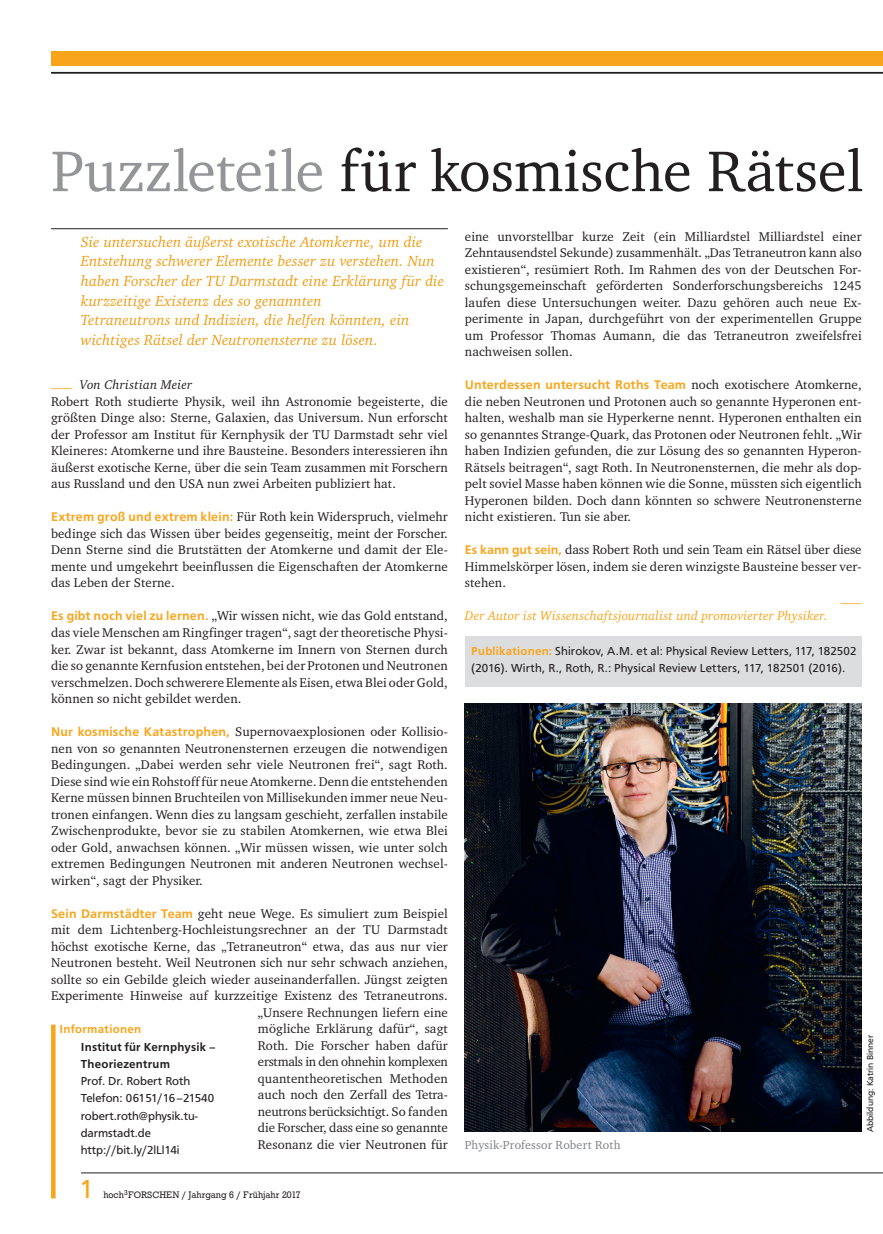
<style>
.page{position:relative;width:883px;height:1234px;background:#fff}
.page>*{position:absolute;margin:0;border:0;box-sizing:border-box;transform-origin:0 0}
.t1{font:58.65px "Charter";color:#231f20}
.t2{font:27px "Front Page Pro";color:#f9a51b}
.t3{font:italic 15px/19.5px "Charter";letter-spacing:.005em;color:#ee9e18}
.t4{font:12.9px/16.5px "Charter";letter-spacing:.01em;color:#231f20;text-align:justify}
.t5{font:italic 12.9px "Charter";letter-spacing:.015em;color:#f9a51b}
.t6{font:500 12.9px "Front Page Pro";letter-spacing:.015em;color:#f9a51b}
.t7{font:12.9px "Charter";color:#f9a51b;scale:3.27 1}
.t8{font:12px/17.2px "Front Page Pro";color:#231f20}
.t9{font:500 12px/17.2px "Front Page Pro";letter-spacing:.02em;color:#231f20}
.t10{font:12px "Charter";letter-spacing:.01em;color:#808285}
.t11{font:500 12px "Front Page Pro";letter-spacing:.025em;color:#f9a51b}
.t12{font:9.75px "Stafford";color:#231f20}
.t13{font:9px "Front Page Pro";color:#231f20}
.s1{color:#939598}
.s2{font-family:"Charter";font-weight:400;color:#231f20}
.s3{font-family:"Front Page Pro";font-weight:500;color:#f9a51b}
.s4{font-style:italic}
.s5{font-weight:500;color:#f9a51b}
</style>
<div class="page">
<div style="left:51px;top:51px;width:831px;height:15px;background:#f9a51b"></div>
<hr style="left:51px;top:72px;width:831px;height:2px;background:#231f20">
<div style="left:51px;top:1024px;width:5px;height:174px;background:#f9a51b"></div>
<hr style="left:882px;top:316px;width:1px;height:917px;background:#dcdddf">
<hr style="left:81px;top:1172px;width:801px;height:1px;background:#231f20">
<hr style="left:51px;top:228px;width:397px;height:1px;background:#231f20">
<img style="left:465px;top:703px;width:396px;height:428px">
<div style="left:465px;top:636px;width:396px;height:50px;background:#dcdddf"></div>
<h1 class="t1" style="left:51px;top:135px;width:813px"><span class="s1">Puzzleteile</span> für kosmische Rätsel</h1>
<p class="t4" style="left:465px;top:228px;width:398px;text-align:left">eine unvorstellbar kurze Zeit (ein Milliardstel Milliardstel einer Zehntausendstel Sekunde) zusammenhält. „Das Tetraneutron kann also existieren“, resümiert Roth. Im Rahmen des von der Deutschen For-- schungsgemeinschaft geförderten Sonderforschungsbereichs 1245 laufen diese Untersuchungen weiter. Dazu gehören auch neue Ex&shy;perimente in Japan, durchgeführt von der experimentellen Gruppe um Professor Thomas Aumann, die das Tetraneutron zweifelsfrei nachweisen sollen.</p>
<p class="t6" style="left:465px;top:375px;width:398px">Unterdessen untersucht Roths Team <span class="s2">noch exotischere Atomkerne,</span></p>
<p class="t4" style="left:465px;top:393px;width:398px">die neben Neutronen und Protonen auch so genannte Hyperonen ent&shy;halten, weshalb man sie Hyperkerne nennt. Hyperonen enthalten ein so genanntes Strange-Quark, das Protonen oder Neutronen fehlt. „Wir haben Indizien gefunden, die zur Lösung des so genannten Hyperon-Rätsels beitragen“, sagt Roth. In Neutronensternen, die mehr als dop&shy;pelt soviel Masse haben können wie die Sonne, müssten sich eigentlich Hyperonen bilden. Doch dann könnten so schwere Neutronensterne nicht existieren. Tun sie aber.</p>
<p class="t4" style="left:465px;top:541px;width:398px"><span class="s3">Es kann gut sein,</span> dass Robert Roth und sein Team ein Rätsel über diese Himmelskörper lösen, indem sie deren winzigste Bausteine besser ver&shy;stehen.</p>
<p class="t7" style="left:840px;top:588px;width:8px">_</p>
<p class="t5" style="left:465px;top:607px;width:364px">Der Autor ist Wissenschaftsjournalist und promovierter Physiker.</p>
<p class="t3" style="left:81px;top:231px;width:364px">Sie untersuchen äußerst exotische Atomkerne, um die Entstehung schwerer Elemente besser zu verstehen. Nun haben Forscher der TU Darmstadt eine Erklärung für die kurzzeitige Existenz des so genannten<br>Tetraneutrons und Indizien, die helfen könnten, ein wichtiges Rätsel der Neutronensterne zu lösen.</p>
<p class="t4" style="left:51px;top:376px;width:398px;text-align:left"><sup>_</sup> <span class="s4">Von Christian Meier<br></span>Robert Roth studierte Physik, weil ihn Astronomie begeisterte, die größten Dinge also: Sterne, Galaxien, das Universum. Nun erforscht der Professor am Institut für Kernphysik der TU Darmstadt sehr viel Kleineres: Atomkerne und ihre Bausteine. Besonders interessieren ihn äußerst exotische Kerne, über die sein Team zusammen mit Forschern aus Russland und den USA nun zwei Arbeiten publiziert hat.</p>
<p class="t4" style="left:51px;top:508px;width:398px"><span class="s3">Extrem groß und extrem klein:</span> Für Roth kein Widerspruch, vielmehr bedinge sich das Wissen über beides gegenseitig, meint der Forscher.<br>Denn Sterne sind die Brutstätten der Atomkerne und damit der Ele&shy;mente und umgekehrt beeinflussen die Eigenschaften der Atomkerne das Leben der Sterne.</p>
<p class="t4" style="left:51px;top:607px;width:398px"><span class="s3">Es gibt noch viel zu lernen.</span> „Wir wissen nicht, wie das Gold entstand, das viele Menschen am Ringfinger tragen“, sagt der theoretische Physi&shy;ker. Zwar ist bekannt, dass Atomkerne im Innern von Sternen durch die so genannte Kernfusion entstehen, bei der Protonen und Neutronen verschmelzen. Doch schwerere Elemente als Eisen, etwa Blei oder Gold, können so nicht gebildet werden.</p>
<p class="t4" style="left:51px;top:723px;width:398px"><span class="s3">Nur kosmische Katastrophen,</span> Supernovaexplosionen oder Kollisio&shy;nen von so genannten Neutronensternen erzeugen die notwendigen Bedingungen. „Dabei werden sehr viele Neutronen frei“, sagt Roth.<br>Diese sind wie ein Rohstoff für neue Atomkerne. Denn die entstehenden Kerne müssen binnen Bruchteilen von Millisekunden immer neue Neu&shy;tronen einfangen. Wenn dies zu langsam geschieht, zerfallen instabile Zwischenprodukte, bevor sie zu stabilen Atomkernen, wie etwa Blei oder Gold, anwachsen können. „Wir müssen wissen, wie unter solch extremen Bedingungen Neutronen mit anderen Neutronen wechsel&shy;wirken“, sagt der Physiker.</p>
<p class="t4" style="left:51px;top:904px;width:398px;text-align:right"><span class="s3">Sein Darmstädter Team</span> geht neue Wege. Es simuliert zum Beispiel mit dem Lichtenberg-Hochleistungsrechner an der TU Darmstadt höchst exotische Kerne, das „Tetraneutron“ etwa, das aus nur vier Neutronen besteht. Weil Neutronen sich nur sehr schwach anziehen, sollte so ein Gebilde gleich wieder auseinanderfallen. Jüngst zeigten Experimente Hinweise auf kurzzeitige Existenz des Tetraneutrons. „Unsere Rechnungen liefern eine<br>mögliche Erklärung dafür“, sagt<br>Roth. Die Forscher haben dafür<br>erstmals in den ohnehin komplexen<br>quantentheoretischen Methoden<br>auch noch den Zerfall des Tetra-<br>neutrons berücksichtigt. So fanden<br>die Forscher, dass eine so genannte<br>Resonanz die vier Neutronen für</p>
<p class="t8" style="left:471px;top:641px;width:386px"><span class="s5">Publikationen:</span> Shirokov, A.M. et al: Physical Review Letters, 117, 182502 (2016). Wirth, R., Roth, R.: Physical Review Letters, 117, 182501 (2016).</p>
<p class="t11" style="left:60px;top:1020px;width:83px">Informationen</p>
<p class="t9" style="left:81px;top:1036px;width:136px">Institut für Kernphysik –<br>Theoriezentrum</p>
<p class="t8" style="left:81px;top:1071px;width:135px">Prof. Dr. Robert Roth<br>Telefon: 06151/16–21540 robert.roth@physik.tu&shy;darmstadt.de http://bit.ly/2lLl14i</p>
<p class="t13" style="left:863px;top:1132px;width:99px;rotate:-90deg">Abbildung: Katrin Binner</p>
<p class="t10" style="left:465px;top:1136px;width:157px">Physik-Professor Robert Roth</p>
<h2 class="t2" style="left:79px;top:1169px;width:16px">1</h2>
<p class="t12" style="left:103px;top:1189px;width:199px">hoch<sup>3</sup>FORSCHEN / Jahrgang 6 / Frühjahr 2017</p>
</div>
